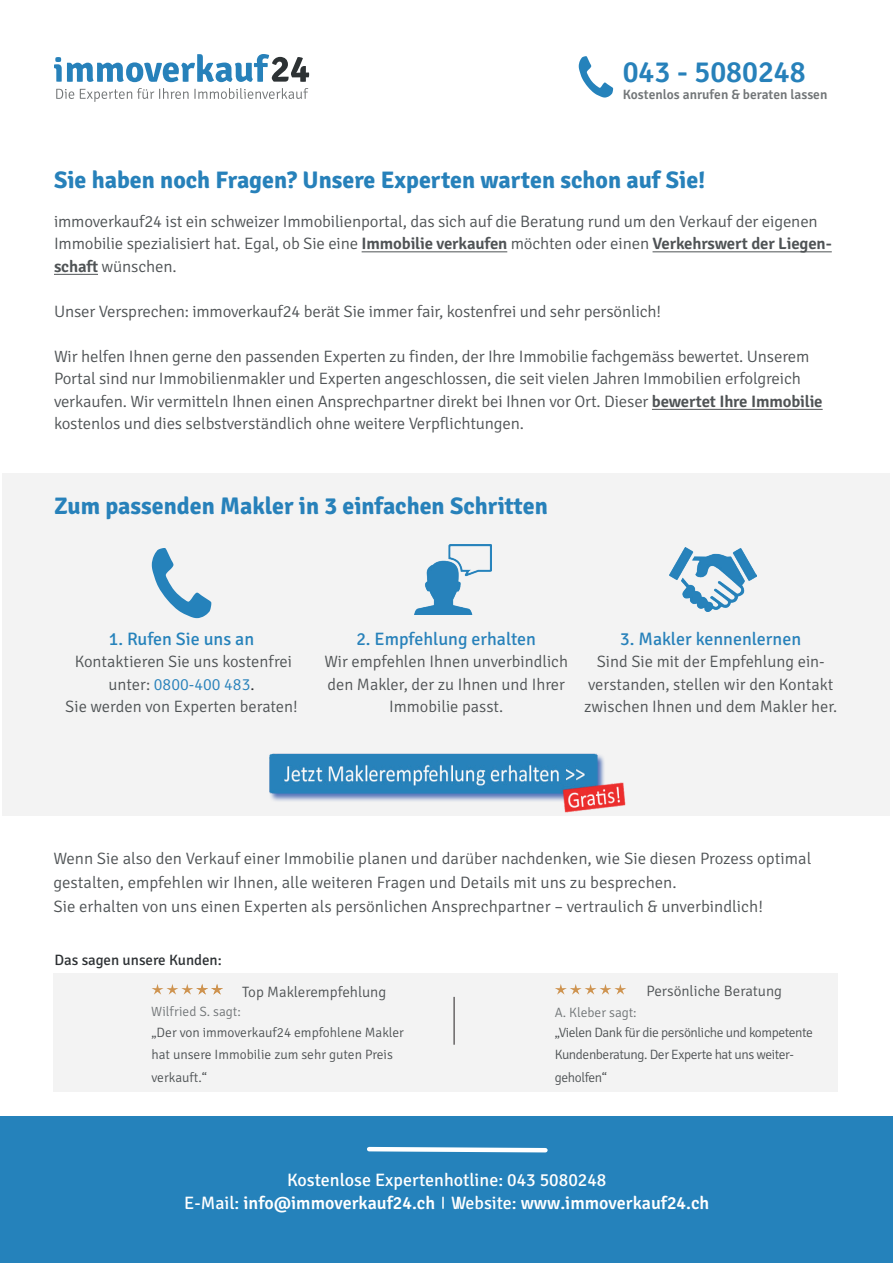
<style>
.page{position:relative;width:893px;height:1263px;background:#fff}
.page>*{position:absolute;margin:0;border:0;box-sizing:border-box;transform-origin:0 0}
.t1{font:600 30px "Signika Negative";color:#2781ba}
.t2{font:700 24px "Signika";color:#2781ba}
.t3{font:600 18px "Signika Negative";color:#fff}
.t4{font:18px "Signika";color:#2781ba}
.t5{font:18px "Signika";color:#fff}
.t6{font:18px "Signika";color:#2582bb}
.t7{font:300 16.5px/22.5px "Signika";letter-spacing:-.01em;color:#4f5355}
.t8{font:300 15px "Signika";color:#4f5355}
.t9{font:15px "Signika";color:#2d3134}
.t10{font:300 13.5px/22.5px "Signika";letter-spacing:-.03em;color:#4f5355}
.t11{font:300 13.5px/22.5px "Signika";color:#4f5355}
.t12{font:600 13.5px "Signika Negative";color:#727678}
.t13{font:300 13.5px "Signika";color:#727678}
.s1{font-weight:600}
.s2{color:#2781ba}
.s3{color:#2d3134}
.s4{font-family:"Signika";font-weight:400}
</style>
<div class="page">
<svg style="left:54px;top:54px;width:255px;height:28px"></svg>
<svg style="left:56px;top:89px;width:18px;height:10px"></svg>
<svg style="left:80px;top:88px;width:228px;height:14px"></svg>
<svg style="left:579px;top:56px;width:34px;height:42px"></svg>
<div style="left:0;top:1116px;width:893px;height:147px;background:#2582bb"></div>
<div style="left:3px;top:473px;width:887px;height:342px;background:#f3f3f3"></div>
<hr style="left:362px;top:251px;width:145px;height:1px;background:#4f5355">
<hr style="left:652px;top:251px;width:180px;height:1px;background:#4f5355">
<hr style="left:54px;top:274px;width:44px;height:1px;background:#4f5355">
<hr style="left:652px;top:409px;width:171px;height:1px;background:#4f5355">
<img style="left:414px;top:544px;width:77px;height:71px">
<img style="left:670px;top:548px;width:87px;height:63px">
<svg style="left:152px;top:548px;width:59px;height:70px"></svg>
<svg style="left:367px;top:1146px;width:181px;height:7px"></svg>
<svg style="left:457px;top:1197px;width:2px;height:11px"></svg>
<img style="left:269px;top:753px;width:357px;height:60px">
<svg style="left:442px;top:1197px;width:2px;height:11px"></svg>
<div style="left:53px;top:973px;width:784px;height:119px;background:#f3f3f3"></div>
<svg style="left:555px;top:984px;width:71px;height:11px"></svg>
<svg style="left:151px;top:984px;width:72px;height:11px"></svg>
<hr style="left:454px;top:997px;width:1px;height:48px;background:#231f20">
<h1 class="t1" style="left:623px;top:55px;width:185px">043 - 5080248</h1>
<p class="t12" style="left:623px;top:86px;width:206px">Kostenlos anrufen &amp; beraten lassen</p>
<h2 class="t2" style="left:54px;top:166px;width:653px">Sie haben noch Fragen? Unsere Experten warten schon auf Sie!</h2>
<p class="t7" style="left:54px;top:210px;width:779px">immoverkauf24 ist ein schweizer Immobilienportal, das sich auf die Beratung rund um den Verkauf der eigenen<br>Immobilie spezialisiert hat. Egal, ob Sie eine <span class="s1">Immobilie verkaufen</span> möchten oder einen <span class="s1">Verkehrswert der Liegen&shy;schaft</span> wünschen.</p>
<p class="t7" style="left:54px;top:300px;width:609px">Unser Versprechen: immoverkauf24 berät Sie immer fair, kostenfrei und sehr persönlich!</p>
<p class="t7" style="left:54px;top:345px;width:770px">Wir helfen Ihnen gerne den passenden Experten zu finden, der Ihre Immobilie fachgemäss bewertet. Unserem Portal sind nur Immobilienmakler und Experten angeschlossen, die seit vielen Jahren Immobilien erfolgreich verkaufen. Wir vermitteln Ihnen einen Ansprechpartner direkt bei Ihnen vor Ort. Dieser <span class="s1">bewertet Ihre Immobilie </span>kostenlos und dies selbstverständlich ohne weitere Verpflichtungen.</p>
<h2 class="t2" style="left:54px;top:491px;width:495px">Zum passenden Makler in 3 einfachen Schritten</h2>
<p class="t6" style="left:109px;top:629px;width:147px">1. Rufen Sie uns an</p>
<p class="t7" style="left:65px;top:651px;width:234px;text-align:center">Kontaktieren Sie uns kostenfrei unter: <span class="s2">0800-400 483</span><span class="s3">.<br></span>Sie werden von Experten beraten!</p>
<p class="t4" style="left:356px;top:629px;width:181px">2. Empfehlung erhalten</p>
<p class="t7" style="left:324px;top:651px;width:245px;text-align:center">Wir empfehlen Ihnen unverbindlich den Makler, der zu Ihnen und Ihrer<br>Immobilie passt.</p>
<p class="t4" style="left:620px;top:629px;width:182px">3. Makler kennenlernen</p>
<p class="t7" style="left:584px;top:651px;width:255px;text-align:center">Sind Sie mit der Empfehlung ein&shy;verstanden, stellen wir den Kontakt zwischen Ihnen und dem Makler her.</p>
<p class="t7" style="left:53px;top:847px;width:760px;line-height:24px">Wenn Sie also den Verkauf einer Immobilie planen und darüber nachdenken, wie Sie diesen Prozess optimal gestalten, empfehlen wir Ihnen, alle weiteren Fragen und Details mit uns zu besprechen.<br>Sie erhalten von uns einen Experten als persönlichen Ansprechpartner – vertraulich &amp; unverbindlich!</p>
<p class="t9" style="left:55px;top:951px;width:169px">Das sagen unsere Kunden:</p>
<p class="t13" style="left:151px;top:1004px;width:91px">Wilfried S. sagt:</p>
<p class="t13" style="left:555px;top:1004px;width:83px">A. Kleber sagt:</p>
<p class="t8" style="left:242px;top:983px;width:146px">Top Maklerempfehlung</p>
<p class="t8" style="left:646px;top:983px;width:137px">Persönliche Beratung</p>
<p class="t10" style="left:555px;top:1021px;width:260px">„Vielen Dank für die persönliche und kompetente<br>Kundenberatung. Der Experte hat uns weiter&shy;geholfen“</p>
<p class="t11" style="left:151px;top:1021px;width:254px">„Der von immoverkauf24 empfohlene Makler hat unsere Immobilie zum sehr guten Preis verkauft.“</p>
<p class="t5" style="left:287px;top:1170px;width:321px">Kostenlose Expertenhotline: 043 5080248</p>
<p class="t3" style="left:184px;top:1192px;width:526px"><span class="s4">E-Mail:</span> info@immoverkauf24.ch <span class="s4">Website:</span> www.immoverkauf24.ch</p>
</div>
